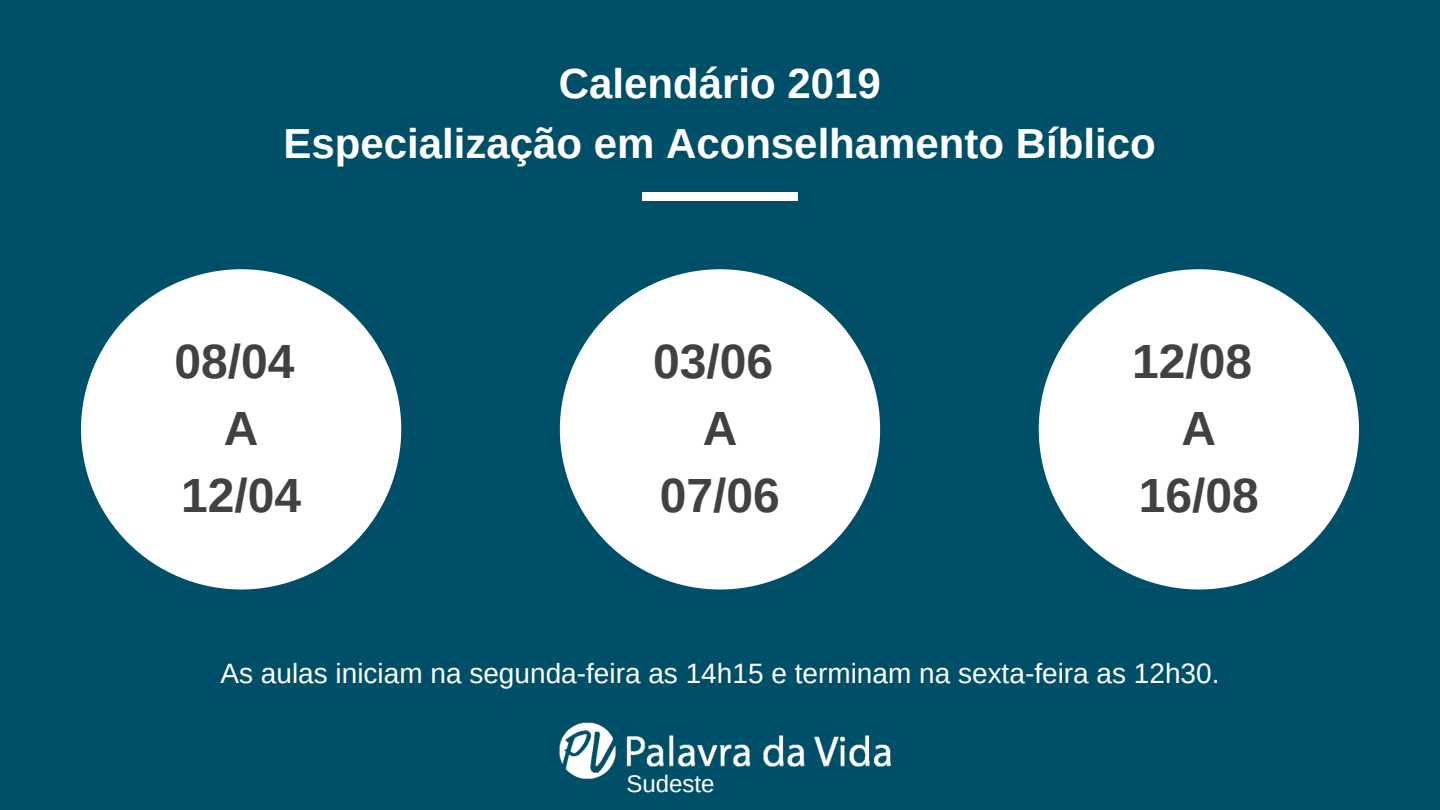
<style>
.page{position:relative;width:1440px;height:810px;background:#004f68}
.page>*{position:absolute;margin:0;border:0;box-sizing:border-box;transform-origin:0 0}
.t1{font:700 48px/66.8px "Arimo";color:#414042;text-align:center}
.t2{font:700 42px "Arimo";color:#fff}
.t3{font:28px "Arimo";color:#fff}
.t4{font:24px "Arimo";color:#fff}
</style>
<div class="page">
<svg style="left:81px;top:269px;width:320px;height:320px;fill:#fff"></svg>
<svg style="left:560px;top:269px;width:320px;height:320px;fill:#fff"></svg>
<svg style="left:1039px;top:269px;width:320px;height:320px;fill:#fff"></svg>
<div style="left:642px;top:192px;width:156px;height:9px;background:#fff"></div>
<img style="left:559px;top:722px;width:332px;height:57px">
<h2 class="t2" style="left:559px;top:60px;width:323px">Calendário 2019</h2>
<h2 class="t2" style="left:284px;top:120px;width:874px">Especialização em Aconselhamento Bíblico</h2>
<h1 class="t1" style="left:174px;top:328px;width:128px">08/04<br>A<br>12/04</h1>
<h1 class="t1" style="left:653px;top:328px;width:128px">03/06<br>A<br>07/06</h1>
<h1 class="t1" style="left:1132px;top:328px;width:128px">12/08<br>A<br>16/08</h1>
<p class="t3" style="left:220px;top:658px;width:1001px">As aulas iniciam na segunda-feira as 14h15 e terminam na sexta-feira as 12h30.</p>
<p class="t4" style="left:626px;top:770px;width:90px">Sudeste</p>
</div>
